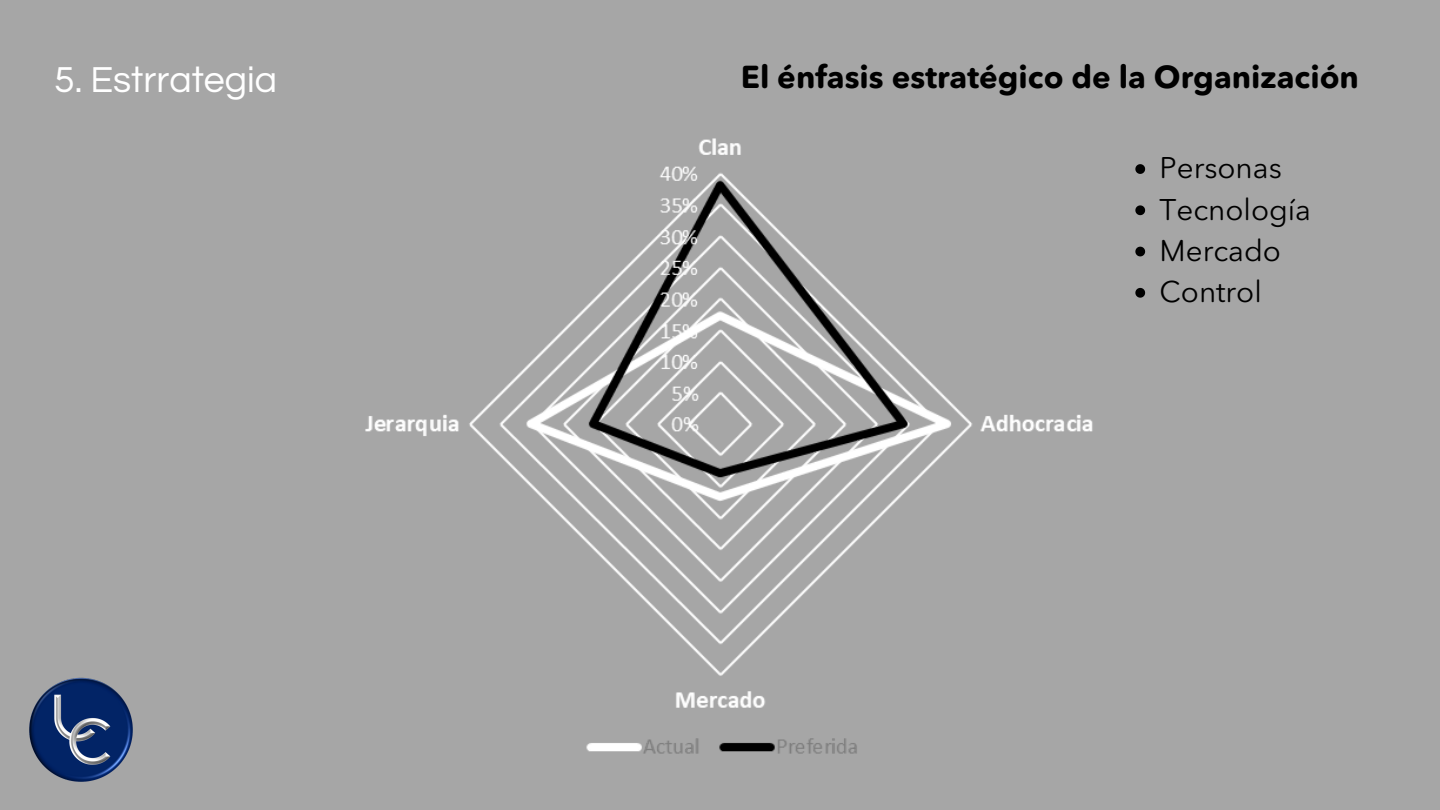
<style>
.page{position:relative;width:1440px;height:810px;background:#a6a6a6}
.page>*{position:absolute;margin:0;border:0;box-sizing:border-box;transform-origin:0 0}
.t1{font:37.5px "Questrial";color:#fff}
.t2{font:700 31.5px "Avenir Next Rounded Std";color:#000}
.t3{font:29.7px/41.2px "Avenir Next Rounded Std";color:#000}
</style>
<div class="page">
<img style="left:132px;top:138px;width:1014px;height:616px">
<img style="left:30px;top:677px;width:102px;height:104px">
<svg style="left:1135px;top:164px;width:10px;height:10px"></svg>
<svg style="left:1135px;top:205px;width:10px;height:10px"></svg>
<svg style="left:1135px;top:247px;width:10px;height:9px"></svg>
<svg style="left:1135px;top:288px;width:10px;height:10px"></svg>
<p class="t1" style="left:54px;top:62px;width:224px">5. Estrrategia</p>
<p class="t2" style="left:741px;top:58px;width:620px">El énfasis estratégico de la Organización</p>
<p class="t3" style="left:1160px;top:147px;width:153px">Personas<br>Tecnología<br>Mercado<br>Control</p>
</div>
